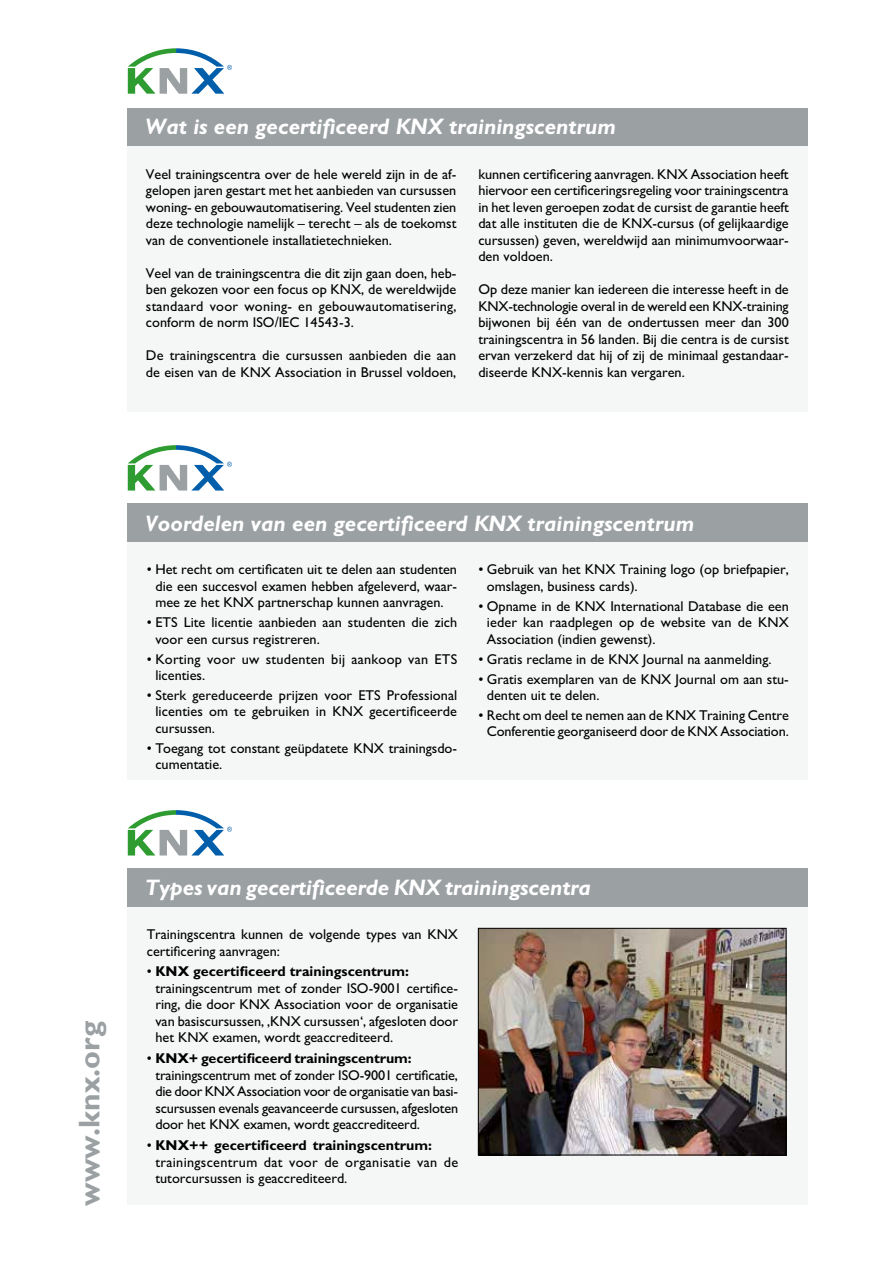
<style>
.page{position:relative;width:893px;height:1263px;background:#fff}
.page>*{position:absolute;margin:0;border:0;box-sizing:border-box;transform-origin:0 0}
.t1{font:700 30px "M Gill Sans";color:#9ba0a3}
.t2{font:italic 700 22.5px "M Gill Sans";color:#fff}
.t3{font:14.25px/16.5px "M Gill Sans";color:#000}
.t4{font:14.25px/16.5px "M Gill Sans";letter-spacing:.02em;color:#000}
.s1{font-weight:700}
</style>
<div class="page">
<div style="left:127px;top:504px;width:680px;height:276px;background:#f5f6f6"></div>
<div style="left:127px;top:504px;width:681px;height:38px;background:#9ba0a3"></div>
<div style="left:128px;top:145px;width:680px;height:267px;background:#f5f6f6"></div>
<div style="left:128px;top:108px;width:680px;height:38px;background:#9ba0a3"></div>
<svg style="left:128px;top:48px;width:104px;height:46px"></svg>
<svg style="left:128px;top:445px;width:104px;height:45px"></svg>
<div style="left:127px;top:901px;width:680px;height:303px;background:#f5f6f6"></div>
<div style="left:127px;top:869px;width:681px;height:38px;background:#9ba0a3"></div>
<svg style="left:128px;top:810px;width:104px;height:45px"></svg>
<img style="left:480px;top:930px;width:304px;height:223px">
<div style="left:478px;top:928px;width:308px;height:227px;border:1px solid #000"></div>
<h2 class="t2" style="left:145px;top:114px;width:472px">Wat is een gecertificeerd KNX trainingscentrum</h2>
<p class="t3" style="left:146px;top:166px;width:312px;text-align:justify">Veel trainingscentra over de hele wereld zijn in de af&shy;gelopen jaren gestart met het aanbieden van cursussen woning- en gebouwautomatisering. Veel studenten zien deze technologie namelijk – terecht – als de toekomst van de conventionele installatietechnieken.</p>
<p class="t3" style="left:146px;top:265px;width:312px;text-align:justify">Veel van de trainingscentra die dit zijn gaan doen, heb&shy;ben gekozen voor een focus op KNX, de wereldwijde standaard voor woning- en gebouwautomatisering, conform de norm ISO/IEC 14543-3.</p>
<p class="t3" style="left:146px;top:348px;width:312px">De trainingscentra die cursussen aanbieden die aan de eisen van de KNX Association in Brussel voldoen,</p>
<p class="t3" style="left:478px;top:166px;width:312px;text-align:justify">kunnen certificering aanvragen. KNX Association heeft hiervoor een certificeringsregeling voor trainingscentra in het leven geroepen zodat de cursist de garantie heeft dat alle instituten die de KNX-cursus (of gelijkaardige cursussen) geven, wereldwijd aan minimumvoorwaar&shy;den voldoen.</p>
<p class="t3" style="left:478px;top:282px;width:312px;text-align:justify">Op deze manier kan iedereen die interesse heeft in de KNX-technologie overal in de wereld een KNX-training bijwonen bij één van de ondertussen meer dan 300 trainingscentra in 56 landen. Bij die centra is de cursist ervan verzekerd dat hij of zij de minimaal gestandaar&shy;diseerde KNX-kennis kan vergaren.</p>
<h2 class="t2" style="left:145px;top:510px;width:550px">Voordelen van een gecertificeerd KNX trainingscentrum</h2>
<p class="t3" style="left:147px;top:561px;width:312px;text-align:center">• Het recht om certificaten uit te delen aan studenten die een succesvol examen hebben afgeleverd, waar&shy;mee ze het KNX partnerschap kunnen aanvragen.</p>
<p class="t3" style="left:155px;top:614px;width:303px;text-indent:-9px">• ETS Lite licentie aanbieden aan studenten die zich voor een cursus registreren.</p>
<p class="t3" style="left:155px;top:651px;width:303px;text-indent:-9px">• Korting voor uw studenten bij aankoop van ETS licenties.</p>
<p class="t3" style="left:155px;top:687px;width:303px;text-align:justify;text-indent:-9px">• Sterk gereduceerde prijzen voor ETS Professional licenties om te gebruiken in KNX gecertificeerde cursussen.</p>
<p class="t3" style="left:155px;top:740px;width:303px;text-indent:-9px">• Toegang tot constant geüpdatete KNX trainingsdo&shy;cumentatie.</p>
<p class="t3" style="left:487px;top:561px;width:303px;text-indent:-9px">• Gebruik van het KNX Training logo (op briefpapier, omslagen, business cards).</p>
<p class="t3" style="left:487px;top:598px;width:304px;text-align:justify;text-indent:-9px">• Opname in de KNX International Database die een ieder kan raadplegen op de website van de KNX Association (indien gewenst).</p>
<p class="t3" style="left:478px;top:651px;width:295px">• Gratis reclame in de KNX Journal na aanmelding.</p>
<p class="t3" style="left:487px;top:671px;width:303px;text-indent:-9px">• Gratis exemplaren van de KNX Journal om aan stu&shy;denten uit te delen.</p>
<p class="t3" style="left:478px;top:707px;width:312px;text-align:center">• Recht om deel te nemen aan de KNX Training Centre<br>Conferentie georganiseerd door de KNX Association.</p>
<h1 class="t1" style="left:73px;top:1206px;width:186px;rotate:-90deg">www.knx.org</h1>
<h2 class="t2" style="left:145px;top:875px;width:447px">Types van gecertificeerde KNX trainingscentra</h2>
<p class="t3" style="left:147px;top:926px;width:313px">Trainingscentra kunnen de volgende types van KNX certificering aanvragen:</p>
<p class="t3" style="left:155px;top:963px;width:304px;text-indent:-9px">• <span class="s1">KNX gecertificeerd trainingscentrum: </span>trainingscentrum met of zonder ISO-9001 certifice&shy;ring, die door KNX Association voor de organisatie van basiscursussen, ‚KNX cursussen‘, afgesloten door het KNX examen, wordt geaccrediteerd.</p>
<p class="t3" style="left:155px;top:1050px;width:304px;text-indent:-9px">• <span class="s1">KNX+ gecertificeerd trainingscentrum: </span>trainingscentrum met of zonder ISO-9001 certificatie, die door KNX Association voor de organisatie van basi&shy;scursussen evenals geavanceerde cursussen, afgesloten door het KNX examen, wordt geaccrediteerd.</p>
<p class="t4" style="left:155px;top:1137px;width:304px;text-indent:-9px">• <span class="s1">KNX++ gecertificeerd trainingscentrum: </span>trainingscentrum dat voor de organisatie van de tutorcursussen is geaccrediteerd.</p>
</div>
